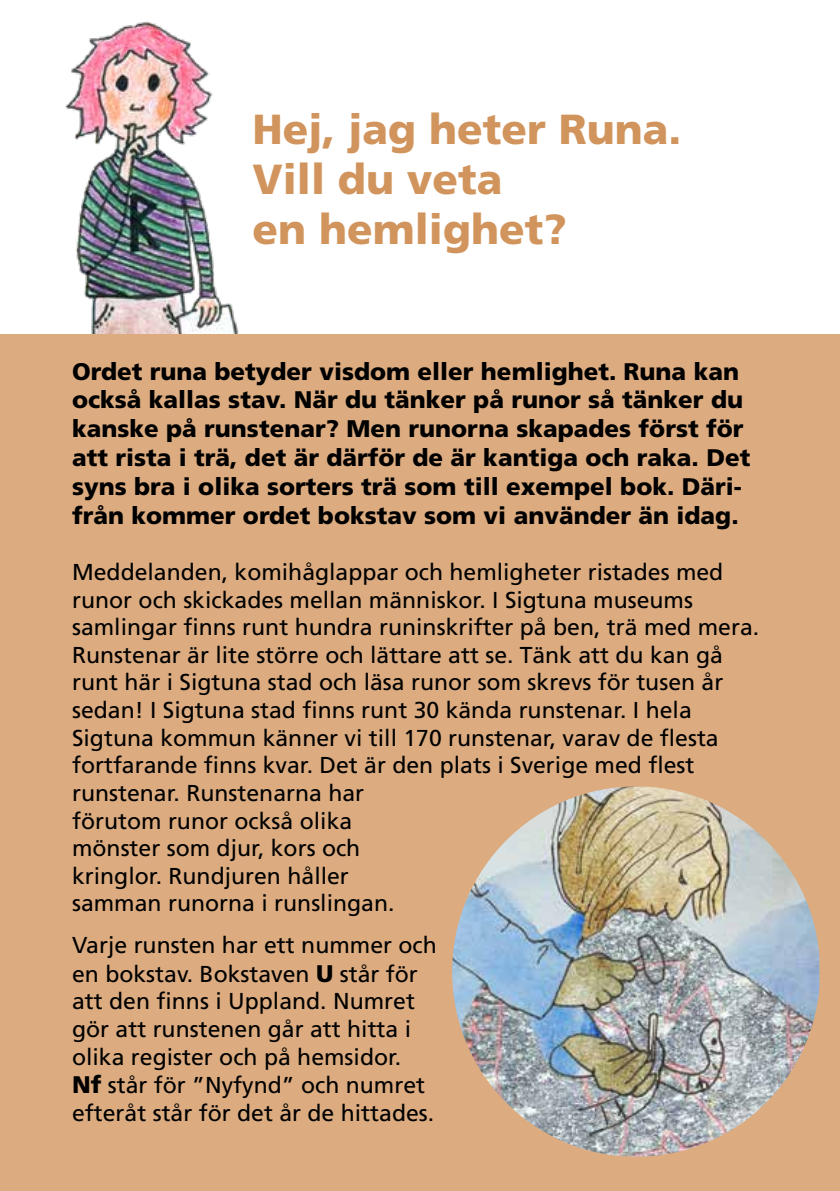
<style>
.page{position:relative;width:840px;height:1191px;background:#fff}
.page>*{position:absolute;margin:0;border:0;box-sizing:border-box;transform-origin:0 0}
.t1{font:900 42px/50.4px "Frutiger LT Std";color:#d1945c}
.t2{font:900 24px/28.8px "Frutiger LT Std";color:#000}
.t3{font:23px/27.6px "Frutiger LT Std";color:#000}
.s1{font-weight:900;font-size:24px}
</style>
<div class="page">
<img style="left:65px;top:21px;width:174px;height:313px">
<div style="left:0;top:334px;width:839px;height:857px;background:#dcac80"></div>
<img style="left:452px;top:786px;width:367px;height:370px">
<h1 class="t1" style="left:252px;top:103px;width:430px">Hej, jag heter Runa.<br>Vill du veta<br>en hemlighet?</h1>
<p class="t2" style="left:72px;top:357px;width:679px">Ordet runa betyder visdom eller hemlighet. Runa kan också kallas stav. När du tänker på runor så tänker du kanske på runstenar? Men runorna skapades först för att rista i trä, det är därför de är kantiga och raka. Det syns bra i olika sorters trä som till exempel bok. Däri&shy;från kommer ordet bokstav som vi använder än idag.</p>
<p class="t3" style="left:72px;top:558px;width:688px">Meddelanden, komihåglappar och hemligheter ristades med runor och skickades mellan människor. I Sigtuna museums samlingar finns runt hundra runinskrifter på ben, trä med mera.<br>Runstenar är lite större och lättare att se. Tänk att du kan gå runt här i Sigtuna stad och läsa runor som skrevs för tusen år sedan! I Sigtuna stad finns runt 30 kända runstenar. I hela Sigtuna kommun känner vi till 170 runstenar, varav de flesta fortfarande finns kvar. Det är den plats i Sverige med flest runstenar. Runstenarna har<br>förutom runor också olika<br>mönster som djur, kors och<br>kringlor. Rundjuren håller<br>samman runorna i runslingan.</p>
<p class="t3" style="left:72px;top:931px;width:366px">Varje runsten har ett nummer och en bokstav. Bokstaven <span class="s1">U</span> står för att den finns i Uppland. Numret gör att runstenen går att hitta i olika register och på hemsidor.<br><span class="s1">Nf</span> står för ”Nyfynd” och numret efteråt står för det år de hittades.</p>
</div>
